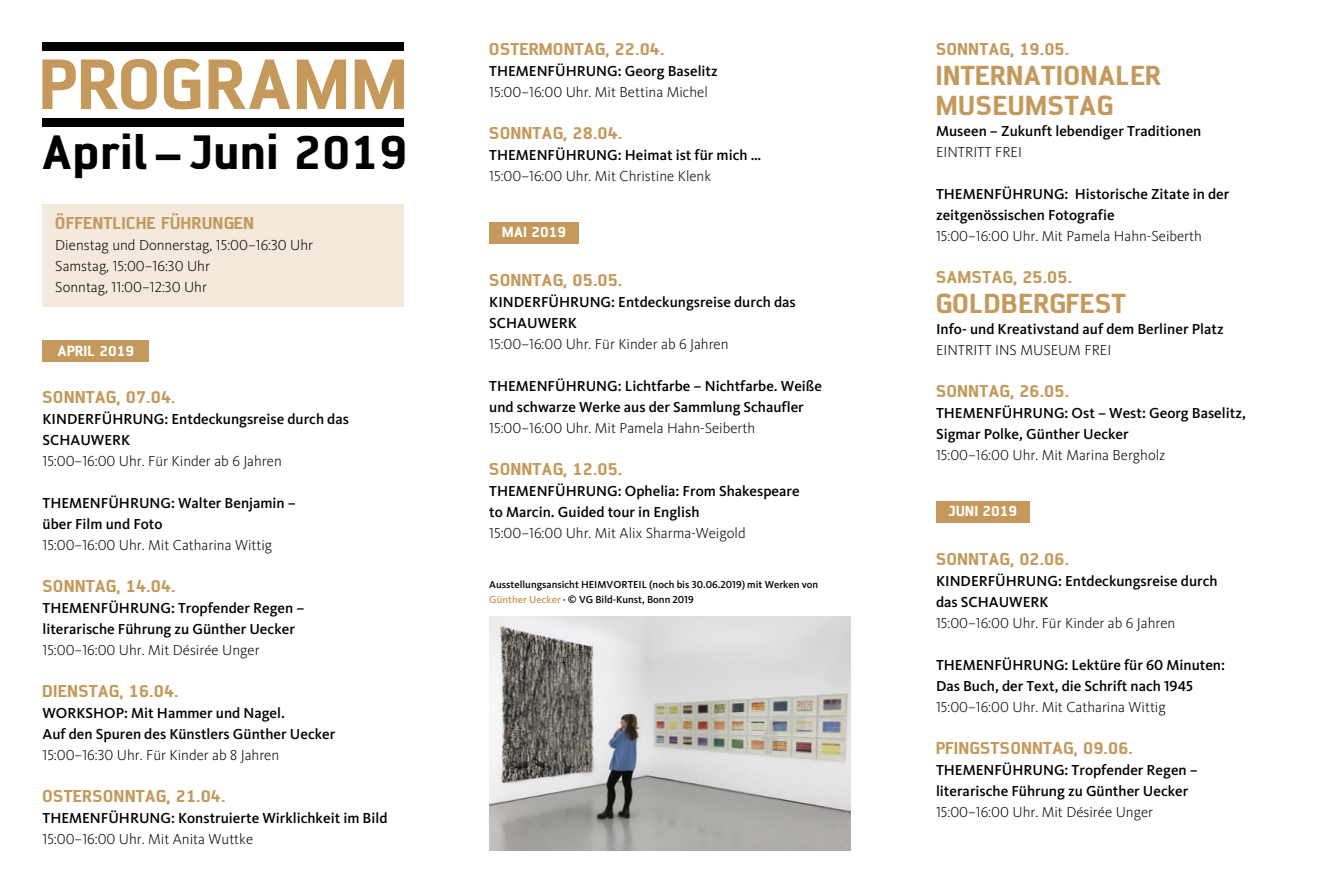
<style>
.page{position:relative;width:1319px;height:893px;background:#fff}
.page>*{position:absolute;margin:0;border:0;box-sizing:border-box;transform-origin:0 0}
.t1{font:800 61.8px "AF Diwa OT";letter-spacing:.05em;color:#c4995b}
.t2{font:800 42px "AF Diwa OT";letter-spacing:.05em;color:#000}
.t3{font:800 24px/30px "AF Diwa OT";letter-spacing:.05em;color:#c4995b}
.t4{font:500 15px/21px "Kievit Pro";color:#000}
.t5{font:300 15px/21px "Kievit Pro";color:#000}
.t6{font:800 15px "AF Diwa OT";letter-spacing:.05em;color:#c4995b}
.t7{font:800 12.75px "AF Diwa OT";letter-spacing:.05em;color:#fff}
.t8{font:500 10.5px/15px "Kievit Pro";color:#000}
.s1{color:#c4995b}
</style>
<div class="page">
<div style="left:43px;top:340px;width:106px;height:21px;background:#c4995b"></div>
<div style="left:489px;top:222px;width:89px;height:21px;background:#c4995b"></div>
<div style="left:935px;top:501px;width:94px;height:21px;background:#c4995b"></div>
<div style="left:43px;top:204px;width:361px;height:102px;background:#f3eadd"></div>
<div style="left:43px;top:118px;width:361px;height:8px;background:#000"></div>
<div style="left:43px;top:43px;width:361px;height:8px;background:#000"></div>
<img style="left:489px;top:617px;width:361px;height:233px">
<h1 class="t1" style="left:40px;top:41px;width:368px">PROGRAMM</h1>
<h2 class="t2" style="left:43px;top:122px;width:365px">April – Juni 2019</h2>
<p class="t6" style="left:55px;top:212px;width:200px">ÖFFENTLICHE FÜHRUNGEN</p>
<p class="t5" style="left:55px;top:234px;width:259px">Dienstag und Donnerstag, 15:00–16:30 Uhr<br>Samstag, 15:00–16:30 Uhr<br>Sonntag, 11:00–12:30 Uhr</p>
<p class="t7" style="left:58px;top:342px;width:77px">APRIL 2019</p>
<p class="t6" style="left:43px;top:387px;width:134px">SONNTAG, 07.04.</p>
<p class="t4" style="left:43px;top:409px;width:308px">KINDERFÜHRUNG: Entdeckungsreise durch das<br>SCHAUWERK</p>
<p class="t5" style="left:43px;top:451px;width:241px">15:00–16:00 Uhr. Für Kinder ab 6 Jahren</p>
<p class="t4" style="left:43px;top:493px;width:255px">THEMENFÜHRUNG: Walter Benjamin – über Film und Foto</p>
<p class="t5" style="left:43px;top:535px;width:231px">15:00–16:00 Uhr. Mit Catharina Wittig</p>
<p class="t6" style="left:43px;top:576px;width:134px">SONNTAG, 14.04.</p>
<p class="t4" style="left:43px;top:598px;width:263px">THEMENFÜHRUNG: Tropfender Regen – literarische Führung zu Günther Uecker</p>
<p class="t5" style="left:43px;top:640px;width:218px">15:00–16:00 Uhr. Mit Désirée Unger</p>
<p class="t6" style="left:43px;top:681px;width:137px">DIENSTAG, 16.04.</p>
<p class="t4" style="left:43px;top:703px;width:294px">WORKSHOP: Mit Hammer und Nagel.<br>Auf den Spuren des Künstlers Günther Uecker</p>
<p class="t5" style="left:43px;top:745px;width:238px">15:00–16:30 Uhr. Für Kinder ab 8 Jahren</p>
<p class="t6" style="left:43px;top:786px;width:184px">OSTERSONNTAG, 21.04.</p>
<p class="t4" style="left:43px;top:808px;width:346px">THEMENFÜHRUNG: Konstruierte Wirklichkeit im Bild</p>
<p class="t5" style="left:43px;top:829px;width:212px">15:00–16:00 Uhr. Mit Anita Wuttke</p>
<p class="t6" style="left:489px;top:38px;width:176px">OSTERMONTAG, 22.04.</p>
<p class="t4" style="left:489px;top:60px;width:230px">THEMENFÜHRUNG: Georg Baselitz</p>
<p class="t5" style="left:489px;top:81px;width:220px">15:00–16:00 Uhr. Mit Bettina Michel</p>
<p class="t6" style="left:489px;top:122px;width:134px">SONNTAG, 28.04.</p>
<p class="t4" style="left:489px;top:144px;width:273px">THEMENFÜHRUNG: Heimat ist für mich …</p>
<p class="t5" style="left:489px;top:165px;width:223px">15:00–16:00 Uhr. Mit Christine Klenk</p>
<p class="t7" style="left:502px;top:223px;width:65px">MAI 2019</p>
<p class="t6" style="left:489px;top:269px;width:134px">SONNTAG, 05.05.</p>
<p class="t4" style="left:489px;top:291px;width:308px">KINDERFÜHRUNG: Entdeckungsreise durch das<br>SCHAUWERK</p>
<p class="t5" style="left:489px;top:333px;width:241px">15:00–16:00 Uhr. Für Kinder ab 6 Jahren</p>
<p class="t4" style="left:489px;top:375px;width:334px">THEMENFÜHRUNG: Lichtfarbe – Nichtfarbe. Weiße und schwarze Werke aus der Sammlung Schaufler</p>
<p class="t5" style="left:489px;top:417px;width:267px">15:00–16:00 Uhr. Mit Pamela Hahn-Seiberth</p>
<p class="t6" style="left:489px;top:458px;width:134px">SONNTAG, 12.05.</p>
<p class="t4" style="left:489px;top:480px;width:312px">THEMENFÜHRUNG: Ophelia: From Shakespeare to Marcin. Guided tour in English</p>
<p class="t5" style="left:489px;top:522px;width:258px">15:00–16:00 Uhr. Mit Alix Sharma-Weigold</p>
<p class="t8" style="left:489px;top:577px;width:330px">Ausstellungsansicht HEIMVORTEIL (noch bis 30.06.2019) mit Werken von<br><span class="s1">Günther Uecker</span> · © VG Bild-Kunst, Bonn 2019</p>
<p class="t6" style="left:935px;top:38px;width:134px">SONNTAG, 19.05.</p>
<h3 class="t3" style="left:935px;top:59px;width:226px">INTERNATIONALER<br>MUSEUMSTAG</h3>
<p class="t4" style="left:935px;top:120px;width:267px">Museen – Zukunft lebendiger Traditionen</p>
<p class="t5" style="left:935px;top:141px;width:87px">EINTRITT FREI</p>
<p class="t4" style="left:935px;top:183px;width:295px">THEMENFÜHRUNG: Historische Zitate in der zeitgenössischen Fotografie</p>
<p class="t5" style="left:935px;top:225px;width:267px">15:00–16:00 Uhr. Mit Pamela Hahn-Seiberth</p>
<p class="t6" style="left:935px;top:266px;width:137px">SAMSTAG, 25.05.</p>
<h3 class="t3" style="left:935px;top:287px;width:191px">GOLDBERGFEST</h3>
<p class="t4" style="left:935px;top:318px;width:289px">Info- und Kreativstand auf dem Berliner Platz</p>
<p class="t5" style="left:935px;top:339px;width:177px">EINTRITT INS MUSEUM FREI</p>
<p class="t6" style="left:935px;top:380px;width:134px">SONNTAG, 26.05.</p>
<p class="t4" style="left:935px;top:402px;width:311px">THEMENFÜHRUNG: Ost – West: Georg Baselitz,<br>Sigmar Polke, Günther Uecker</p>
<p class="t5" style="left:935px;top:444px;width:231px">15:00–16:00 Uhr. Mit Marina Bergholz</p>
<p class="t7" style="left:948px;top:502px;width:70px">JUNI 2019</p>
<p class="t6" style="left:935px;top:548px;width:134px">SONNTAG, 02.06.</p>
<p class="t4" style="left:935px;top:570px;width:283px">KINDERFÜHRUNG: Entdeckungsreise durch das SCHAUWERK</p>
<p class="t5" style="left:935px;top:612px;width:241px">15:00–16:00 Uhr. Für Kinder ab 6 Jahren</p>
<p class="t4" style="left:935px;top:654px;width:290px">THEMENFÜHRUNG: Lektüre für 60 Minuten:<br>Das Buch, der Text, die Schrift nach 1945</p>
<p class="t5" style="left:935px;top:696px;width:231px">15:00–16:00 Uhr. Mit Catharina Wittig</p>
<p class="t6" style="left:935px;top:737px;width:198px">PFINGSTSONNTAG, 09.06.</p>
<p class="t4" style="left:935px;top:759px;width:263px">THEMENFÜHRUNG: Tropfender Regen – literarische Führung zu Günther Uecker</p>
<p class="t5" style="left:935px;top:801px;width:218px">15:00–16:00 Uhr. Mit Désirée Unger</p>
</div>
